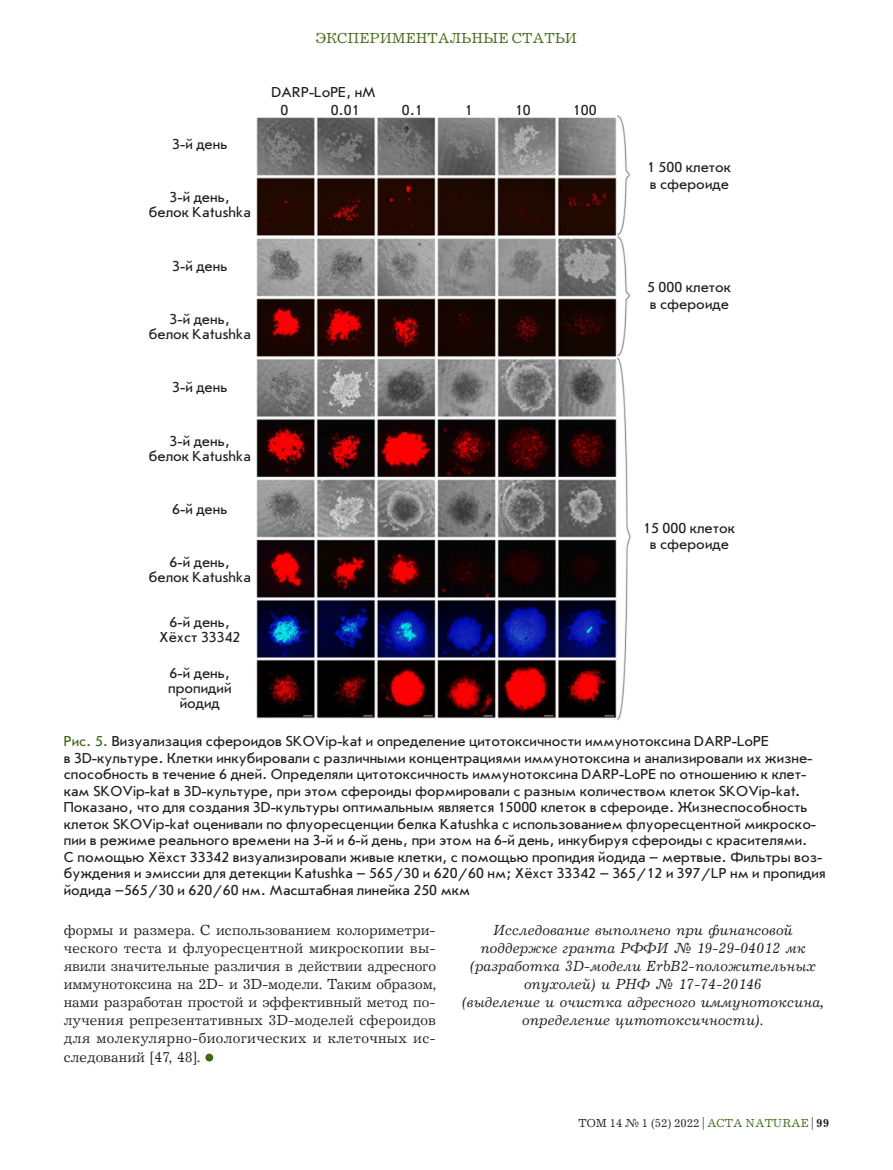
<style>
.page{position:relative;width:893px;height:1170px;background:#fff}
.page>*{position:absolute;margin:0;border:0;box-sizing:border-box;transform-origin:0 0}
.Подпись_Фото{font:15px/16.5px "Journal Sans C";color:#231f20;text-align:center}
.Текст{font:15px/18px "Journal";letter-spacing:.02em;color:#231f20;text-align:justify}
.Текст_Конец{font:italic 15px/18px "Journal";color:#231f20;text-align:center}
.t1{font:15px "Journal C";color:#436718}
.t2{font:12px "Journal C";color:#231f20}
.s1{color:#436718}
.s2{font-weight:700}
</style>
<div class="page">
<div style="left:205px;top:1053px;width:8px;height:8px;background:#436718;border-radius:50%"></div>
<img style="left:256px;top:115px;width:375px;height:605px">
<p class="t1" style="left:316px;top:31px;width:263px">ЭКСПЕРИМЕНТАЛЬНЫЕ СТАТЬИ</p>
<p class="Подпись_Фото" style="left:172px;top:136px;width:57px">3-й день</p>
<p class="Подпись_Фото" style="left:149px;top:190px;width:104px;line-height:15px">3-й день, белок Katushka</p>
<p class="Подпись_Фото" style="left:172px;top:258px;width:57px">3-й день</p>
<p class="Подпись_Фото" style="left:149px;top:312px;width:104px;line-height:15px">3-й день, белок Katushka</p>
<p class="Подпись_Фото" style="left:172px;top:379px;width:57px">3-й день</p>
<p class="Подпись_Фото" style="left:149px;top:433px;width:104px;line-height:15px">3-й день, белок Katushka</p>
<p class="Подпись_Фото" style="left:172px;top:501px;width:57px">6-й день</p>
<p class="Подпись_Фото" style="left:149px;top:555px;width:104px;line-height:15px">6-й день, белок Katushka</p>
<p class="Подпись_Фото" style="left:159px;top:615px;width:83px;line-height:15px">6-й день,<br>Хёхст 33342</p>
<p class="Подпись_Фото" style="left:168px;top:666px;width:65px;line-height:15px">6-й день, пропидий йодид</p>
<p class="Подпись_Фото" style="left:271px;top:84px;width:106px">DARP-LoPE, нМ</p>
<p class="Подпись_Фото" style="left:281px;top:102px;width:9px">0</p>
<p class="Подпись_Фото" style="left:331px;top:102px;width:30px">0.01</p>
<p class="Подпись_Фото" style="left:402px;top:102px;width:23px">0.1</p>
<p class="Подпись_Фото" style="left:465px;top:102px;width:9px">1</p>
<p class="Подпись_Фото" style="left:515px;top:102px;width:17px">10</p>
<p class="Подпись_Фото" style="left:573px;top:102px;width:25px">100</p>
<p class="Подпись_Фото" style="left:647px;top:160px;width:86px;text-align:left">1 500 клеток в сфероиде</p>
<p class="Подпись_Фото" style="left:647px;top:279px;width:86px;text-align:left">5 000 клеток в сфероиде</p>
<p class="Подпись_Фото" style="left:643px;top:520px;width:94px">15 000 клеток в сфероиде</p>
<p class="Подпись_Фото" style="left:64px;top:733px;width:763px;text-align:left"><span class="s1">Рис. 5.</span> Визуализация сфероидов SKOVip-kat и определение цитотоксичности иммунотоксина DARP-LoPE<br>в 3D-культуре. Клетки инкубировали с различными концентрациями иммунотоксина и анализировали их жизне&shy;способность в течение 6 дней. Определяли цитотоксичность иммунотоксина DARP-LoPE по отношению к клет&shy;кам SKOVip-kat в 3D-культуре, при этом сфероиды формировали с разным количеством клеток SKOVip-kat<span class="s2">.<br></span>Показано, что для создания 3D-культуры оптимальным является 15000 клеток в сфероиде. Жизнеспособность клеток SKOVip-kat оценивали по флуоресценции белка Katushka с использованием флуоресцентной микроско&shy;пии в режиме реального времени на 3-й и 6-й день, при этом на 6-й день, инкубируя сфероиды с красителями.<br>С помощью Хёхст 33342 визуализировали живые клетки, с помощью пропидия йодида – мертвые. Фильтры воз&shy;буждения и эмиссии для детекции Katushka – 565/30 и 620/60 нм; Хёхст 33342 – 365/12 и 397/LP нм и пропидия йодида –565/30 и 620/60 нм. Масштабная линейка 250 мкм</p>
<p class="Текст" style="left:64px;top:921px;width:374px">формы и размера. С использованием колориметри&shy;ческого теста и флуоресцентной микроскопии вы&shy;явили значительные различия в действии адресного иммунотоксина на 2D- и 3D-модели. Таким образом, нами разработан простой и эффективный метод по&shy;лучения репрезентативных 3D-моделей сфероидов для молекулярно-биологических и клеточных ис&shy;следований [47, 48].</p>
<p class="Текст_Конец" style="left:462px;top:921px;width:363px">Исследование выполнено при финансовой поддержке гранта РФФИ № 19-29-04012 мк (разработка 3D-модели ErbB2-положительных опухолей) и РНФ № 17-74-20146<br>(выделение и очистка адресного иммунотоксина, определение цитотоксичности).</p>
<p class="t2" style="left:578px;top:1116px;width:252px">ТОМ 14 № 1 (52) 2022 | <span class="s1">ACTA NATURAE</span> | <span class="s2">99</span></p>
</div>
